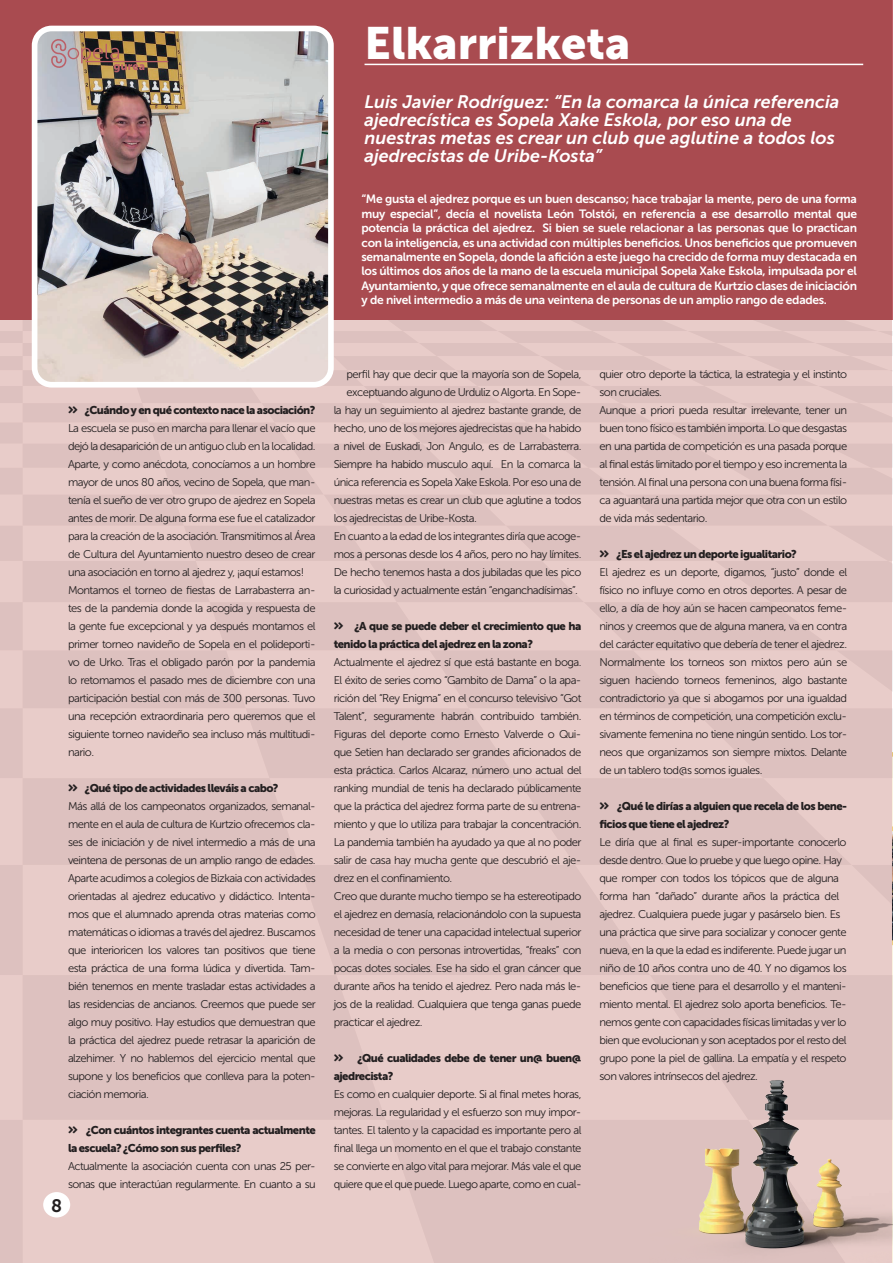
<style>
.page{position:relative;width:893px;height:1263px;background:#fff}
.page>*{position:absolute;margin:0;border:0;box-sizing:border-box;transform-origin:0 0}
.t1{font:45px "Museo Sans 900";color:#fff}
.t2{font:italic 18px/18px "Museo Sans 700";color:#fff}
.t3{font:18px "Museo Sans 700";color:#231f20}
.t4{font:12px/14.4px "Museo Sans 700";letter-spacing:-.025em;color:#fff;text-align:justify}
.t5{font:11.25px/18px "Museo Sans 300";letter-spacing:-.05em;color:#231f20}
.t6{font:11.25px/18px "Museo Sans 900";letter-spacing:-.05em;color:#231f20}
</style>
<div class="page">
<div style="left:0;top:0;width:893px;height:320px;background:#a94b50"></div>
<hr style="left:365px;top:64px;width:498px;height:1px;background:#fff">
<img style="left:39px;top:33px;width:288px;height:287px">
<div style="left:32px;top:26px;width:302px;height:362px;border:6px solid #fff;border-radius:17px"></div>
<svg style="left:49px;top:35px;width:95px;height:37px;background:#927965"></svg>
<hr style="left:86px;top:61px;width:82px;height:1px;background:#bc6169">
<div style="left:0;top:320px;width:893px;height:943px;background:#e2c6c1"></div>
<h1 class="t1" style="left:365px;top:18px;width:267px">Elkarrizketa</h1>
<h2 class="t2" style="left:365px;top:93px;width:476px">Luis Javier Rodríguez: “En la comarca la única referencia ajedrecística es Sopela Xake Eskola, por eso una de nuestras metas es crear un club que aglutine a todos los ajedrecistas de Uribe-Kosta”</h2>
<p class="t4" style="left:361px;top:192px;width:497px">“Me gusta el ajedrez porque es un buen descanso; hace trabajar la mente, pero de una forma muy especial”, decía el novelista León Tolstói, en referencia a ese desarrollo mental que potencia la práctica del ajedrez. Si bien se suele relacionar a las personas que lo practican con la inteligencia, es una actividad con múltiples beneficios. Unos beneficios que promueven semanalmente en Sopela, donde la afición a este juego ha crecido de forma muy destacada en los últimos dos años de la mano de la escuela municipal Sopela Xake Eskola, impulsada por el Ayuntamiento, y que ofrece semanalmente en el aula de cultura de Kurtzio clases de iniciación y de nivel intermedio a más de una veintena de personas de un amplio rango de edades.</p>
<p class="t6" style="left:68px;top:401px;width:249px">★ ¿Cuándo y en qué contexto nace la asociación?</p>
<p class="t5" style="left:68px;top:419px;width:249px">La escuela se puso en marcha para llenar el vacío que dejó la desaparición de un antiguo club en la localidad.<br>Aparte, y como anécdota, conocíamos a un hombre mayor de unos 80 años, vecino de Sopela, que man&shy;tenía el sueño de ver otro grupo de ajedrez en Sopela antes de morir. De alguna forma ese fue el catalizador para la creación de la asociación. Transmitimos al Área de Cultura del Ayuntamiento nuestro deseo de crear una asociación en torno al ajedrez y, ¡aquí estamos!<br>Montamos el torneo de fiestas de Larrabasterra an&shy;tes de la pandemia donde la acogida y respuesta de la gente fue excepcional y ya después montamos el primer torneo navideño de Sopela en el polideporti&shy;vo de Urko. Tras el obligado parón por la pandemia lo retomamos el pasado mes de diciembre con una participación bestial con más de 300 personas. Tuvo una recepción extraordinaria pero queremos que el siguiente torneo navideño sea incluso más multitudi&shy;nario.</p>
<p class="t6" style="left:68px;top:779px;width:212px">★ ¿Qué tipo de actividades lleváis a cabo?</p>
<p class="t5" style="left:68px;top:797px;width:249px;text-align:justify">Más allá de los campeonatos organizados, semanal&shy;mente en el aula de cultura de Kurtzio ofrecemos cla&shy;ses de iniciación y de nivel intermedio a más de una veintena de personas de un amplio rango de edades.<br>Aparte acudimos a colegios de Bizkaia con actividades orientadas al ajedrez educativo y didáctico. Intenta&shy;mos que el alumnado aprenda otras materias como matemáticas o idiomas a través del ajedrez. Buscamos que interioricen los valores tan positivos que tiene esta práctica de una forma lúdica y divertida. Tam&shy;bién tenemos en mente trasladar estas actividades a las residencias de ancianos. Creemos que puede ser algo muy positivo. Hay estudios que demuestran que la práctica del ajedrez puede retrasar la aparición de alzehimer. Y no hablemos del ejercicio mental que supone y los beneficios que conlleva para la poten&shy;ciación memoria.</p>
<p class="t6" style="left:68px;top:1121px;width:249px">★ ¿Con cuántos integrantes cuenta actualmente la escuela? ¿Cómo son sus perfiles?</p>
<p class="t5" style="left:68px;top:1157px;width:249px">Actualmente la asociación cuenta con unas 25 per&shy;sonas que interactúan regularmente. En cuanto a su</p>
<h2 class="t3" style="left:51px;top:1195px;width:12px">8</h2>
<p class="t5" style="left:346px;top:365px;width:236px">perfil hay que decir que la mayoría son de Sopela,</p>
<p class="t5" style="left:346px;top:383px;width:236px">exceptuando alguno de Urduliz o Algorta. En Sope-</p>
<p class="t5" style="left:334px;top:401px;width:249px">la hay un seguimiento al ajedrez bastante grande, de</p>
<p class="t5" style="left:334px;top:419px;width:249px">hecho, uno de los mejores ajedrecistas que ha habido</p>
<p class="t5" style="left:334px;top:437px;width:249px">a nivel de Euskadi, Jon Angulo, es de Larrabasterra.</p>
<p class="t5" style="left:334px;top:455px;width:249px">Siempre ha habido musculo aquí. En la comarca la</p>
<p class="t5" style="left:334px;top:473px;width:249px">única referencia es Sopela Xake Eskola. Por eso una de</p>
<p class="t5" style="left:334px;top:491px;width:249px">nuestras metas es crear un club que aglutine a todos</p>
<p class="t5" style="left:334px;top:509px;width:145px">los ajedrecistas de Uribe-Kosta.</p>
<p class="t5" style="left:334px;top:527px;width:249px">En cuanto a la edad de los integrantes diría que acoge-</p>
<p class="t5" style="left:334px;top:545px;width:249px">mos a personas desde los 4 años, pero no hay límites.</p>
<p class="t5" style="left:334px;top:563px;width:249px">De hecho tenemos hasta a dos jubiladas que les pico</p>
<p class="t5" style="left:334px;top:581px;width:246px">la curiosidad y actualmente están “enganchadísimas”.</p>
<p class="t6" style="left:334px;top:617px;width:249px">★ ¿A que se puede deber el crecimiento que ha tenido la práctica del ajedrez en la zona?</p>
<p class="t5" style="left:334px;top:653px;width:249px">Actualmente el ajedrez sí que está bastante en boga.<br>El éxito de series como “Gambito de Dama” o la apa&shy;rición del “Rey Enigma” en el concurso televisivo “Got Talent”, seguramente habrán contribuido también.<br>Figuras del deporte como Ernesto Valverde o Qui&shy;que Setien han declarado ser grandes aficionados de esta práctica. Carlos Alcaraz, número uno actual del ranking mundial de tenis ha declarado públicamente que la práctica del ajedrez forma parte de su entrena&shy;miento y que lo utiliza para trabajar la concentración.<br>La pandemia también ha ayudado ya que al no poder salir de casa hay mucha gente que descubrió el aje&shy;drez en el confinamiento.<br>Creo que durante mucho tiempo se ha estereotipado el ajedrez en demasía, relacionándolo con la supuesta necesidad de tener una capacidad intelectual superior a la media o con personas introvertidas, “freaks” con pocas dotes sociales. Ese ha sido el gran cáncer que durante años ha tenido el ajedrez. Pero nada más le&shy;jos de la realidad. Cualquiera que tenga ganas puede practicar el ajedrez.</p>
<p class="t6" style="left:334px;top:1049px;width:249px">★ ¿Qué cualidades debe de tener un@ buen@ ajedrecista?</p>
<p class="t5" style="left:334px;top:1085px;width:249px;text-align:justify">Es como en cualquier deporte. Si al final metes horas, mejoras. La regularidad y el esfuerzo son muy impor&shy;tantes. El talento y la capacidad es importante pero al final llega un momento en el que el trabajo constante se convierte en algo vital para mejorar. Más vale el que quiere que el que puede. Luego aparte, como en cual-</p>
<p class="t5" style="left:599px;top:365px;width:249px">quier otro deporte la táctica, la estrategia y el instinto son cruciales.<br>Aunque a priori pueda resultar irrelevante, tener un buen tono físico es también importa. Lo que desgastas en una partida de competición es una pasada porque al final estás limitado por el tiempo y eso incrementa la tensión. Al final una persona con una buena forma físi&shy;ca aguantará una partida mejor que otra con un estilo de vida más sedentario.</p>
<p class="t6" style="left:599px;top:545px;width:199px">★ ¿Es el ajedrez un deporte igualitario?</p>
<p class="t5" style="left:599px;top:563px;width:249px;text-align:justify">El ajedrez es un deporte, digamos, “justo” donde el físico no influye como en otros deportes. A pesar de ello, a día de hoy aún se hacen campeonatos feme&shy;ninos y creemos que de alguna manera, va en contra del carácter equitativo que debería de tener el ajedrez.<br>Normalmente los torneos son mixtos pero aún se siguen haciendo torneos femeninos, algo bastante contradictorio ya que si abogamos por una igualdad en términos de competición, una competición exclu&shy;sivamente femenina no tiene ningún sentido. Los tor&shy;neos que organizamos son siempre mixtos. Delante de un tablero tod@s somos iguales.</p>
<p class="t6" style="left:599px;top:797px;width:249px">★ ¿Qué le dirías a alguien que recela de los bene&shy;ficios que tiene el ajedrez?</p>
<p class="t5" style="left:599px;top:833px;width:249px">Le diría que al final es super-importante conocerlo desde dentro. Que lo pruebe y que luego opine. Hay que romper con todos los tópicos que de alguna forma han “dañado” durante años la práctica del ajedrez. Cualquiera puede jugar y pasárselo bien. Es una práctica que sirve para socializar y conocer gente nueva, en la que la edad es indiferente. Puede jugar un niño de 10 años contra uno de 40. Y no digamos los beneficios que tiene para el desarrollo y el manteni&shy;miento mental. El ajedrez solo aporta beneficios. Te&shy;nemos gente con capacidades físicas limitadas y ver lo bien que evolucionan y son aceptados por el resto del grupo pone la piel de gallina. La empatía y el respeto son valores intrínsecos del ajedrez.</p>
</div>
